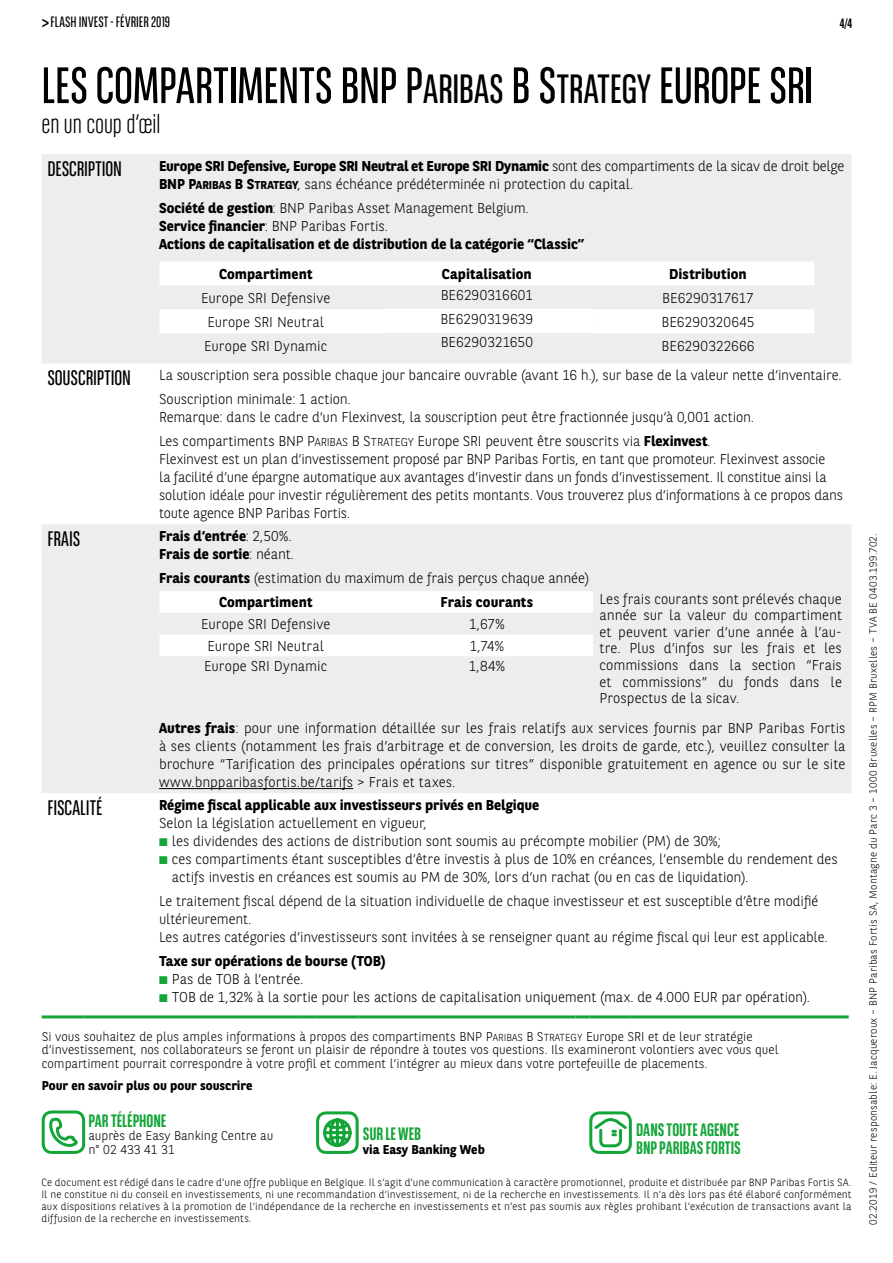
<style>
.page{position:relative;width:893px;height:1263px;background:#fff}
.page>*{position:absolute;margin:0;border:0;box-sizing:border-box;transform-origin:0 0}
.t1{font:51px "BNPP Sans Condensed";letter-spacing:-.015em;color:#000}
.t2{font:300 27px "BNPP Sans Condensed";letter-spacing:-.005em;color:#000}
.t3{font:21px "BNPP Sans Condensed";letter-spacing:-.005em;color:#000}
.t4{font:700 18px/18px "BNPP Sans Condensed";letter-spacing:-.005em;color:#13a538}
.t5{font:15px "BNPP Sans Condensed";letter-spacing:.01em;color:#000}
.t6{font:300 14.25px/18px "BNPP Sans";letter-spacing:-.005em;color:#000}
.t7{font:700 14.25px/18px "BNPP Sans";color:#000}
.t8{font:300 14.25px "BNPP Sans";letter-spacing:.015em;color:#000}
.t9{font:700 13.5px "BNPP Sans Condensed";color:#000}
.t10{font:300 12.75px/13.5px "BNPP Sans";color:#000}
.t11{font:700 12.75px "BNPP Sans";color:#000}
.t12{font:300 10.5px/12px "BNPP Sans";letter-spacing:.02em;color:#000;text-align:justify}
.s1{font-size:21px}
.s2{font-family:"BNPP Sans Condensed SC800";font-size:40.8px}
.s3{font-weight:700}
.s4{font-family:"BNPP Sans Bold SC800";font-weight:400}
.s5{font-family:"BNPP Sans Bold SC800";font-weight:400;font-size:11.4px}
.s6{font-weight:300}
.s7{font-family:"BNPP Sans Light SC800";font-weight:400}
.s8{font-family:"BNPP Sans Light SC800";font-weight:400;font-size:11.4px}
.s9{color:#13a538}
.s10{font-family:"BNPP Sans Light SC800";font-weight:400;font-size:10.2px}
</style>
<div class="page">
<hr style="left:42px;top:1015px;width:42px;height:3px;background:#13a538">
<hr style="left:84px;top:1015px;width:217px;height:3px;background:#13a538">
<hr style="left:301px;top:1015px;width:15px;height:3px;background:#13a538">
<hr style="left:316px;top:1015px;width:43px;height:3px;background:#13a538">
<hr style="left:359px;top:1015px;width:216px;height:3px;background:#13a538">
<hr style="left:575px;top:1015px;width:14px;height:3px;background:#13a538">
<hr style="left:589px;top:1015px;width:43px;height:3px;background:#13a538">
<hr style="left:632px;top:1015px;width:217px;height:3px;background:#13a538">
<div style="left:42px;top:1110px;width:43px;height:44px;border:3px solid #13a538;border-radius:9px"></div>
<svg style="left:49px;top:1117px;width:29px;height:30px"></svg>
<div style="left:316px;top:1111px;width:43px;height:43px;border:3px solid #13a538;border-radius:9px"></div>
<svg style="left:323px;top:1118px;width:29px;height:29px"></svg>
<div style="left:589px;top:1111px;width:43px;height:43px;border:3px solid #13a538;border-radius:9px"></div>
<svg style="left:592px;top:1117px;width:37px;height:32px"></svg>
<svg style="left:42px;top:154px;width:809px;height:639px;fill:#ededed"></svg>
<hr style="left:159px;top:788px;width:194px;height:1px;background:#000">
<svg style="left:159px;top:261px;width:655px;height:24px"></svg>
<div style="left:159px;top:285px;width:655px;height:72px;background:#ededed"></div>
<svg style="left:159px;top:309px;width:655px;height:24px"></svg>
<div style="left:381px;top:309px;width:212px;height:24px;background:#fff"></div>
<svg style="left:159px;top:591px;width:434px;height:115px"></svg>
<p class="t5" style="left:41px;top:13px;width:130px"><span class="s1">&gt;</span>FLASH INVEST - FÉVRIER 2019</p>
<h1 class="t1" style="left:41px;top:54px;width:773px">LES COMPARTIMENTS BNP P<span class="s2">ARIBAS</span> B S<span class="s2">TRATEGY</span> EUROPE SRI</h1>
<h2 class="t2" style="left:41px;top:107px;width:120px">en un coup d‘œil</h2>
<h3 class="t3" style="left:47px;top:155px;width:76px">DESCRIPTION</h3>
<p class="t6" style="left:159px;top:156px;width:687px"><span class="s3">Europe SRI Defensive, Europe SRI Neutral et Europe SRI Dynamic</span> sont des compartiments de la sicav de droit belge<br><span class="s3">BNP</span> <span class="s4">P</span><span class="s5">ARIBAS</span> <span class="s4">B S</span><span class="s5">TRATEGY</span>, sans échéance prédéterminée ni protection du capital.</p>
<p class="t7" style="left:159px;top:198px;width:427px">Société de gestion<span class="s6">: BNP Paribas Asset Management Belgium.<br></span>Service financier<span class="s6">: BNP Paribas Fortis.<br></span>Actions de capitalisation et de distribution de la catégorie “Classic”</p>
<p class="t9" style="left:840px;top:15px;width:14px">4/4</p>
<p class="t7" style="left:219px;top:264px;width:95px">Compartiment</p>
<p class="t7" style="left:442px;top:264px;width:91px">Capitalisation</p>
<p class="t7" style="left:669px;top:264px;width:79px">Distribution</p>
<p class="t6" style="left:201px;top:288px;width:131px">Europe SRI Defensive</p>
<p class="t8" style="left:441px;top:285px;width:94px">BE6290316601</p>
<p class="t6" style="left:662px;top:288px;width:93px">BE6290317617</p>
<p class="t6" style="left:207px;top:312px;width:118px">Europe SRI Neutral</p>
<p class="t8" style="left:440px;top:309px;width:94px">BE6290319639</p>
<p class="t8" style="left:661px;top:312px;width:94px">BE6290320645</p>
<p class="t6" style="left:204px;top:336px;width:125px">Europe SRI Dynamic</p>
<p class="t6" style="left:441px;top:333px;width:94px">BE6290321650</p>
<p class="t8" style="left:662px;top:336px;width:94px">BE6290322666</p>
<h3 class="t3" style="left:47px;top:365px;width:85px">SOUSCRIPTION</h3>
<p class="t6" style="left:159px;top:363px;width:684px;line-height:24px">La souscription sera possible chaque jour bancaire ouvrable (avant 16 h.), sur base de la valeur nette d‘inventaire.<br>Souscription minimale: 1 action.</p>
<p class="t6" style="left:159px;top:405px;width:597px;line-height:24px">Remarque: dans le cadre d‘un Flexinvest, la souscription peut être fractionnée jusqu‘à 0,001 action.<br>Les compartiments <span class="s7">B NP P</span><span class="s8">ARIBAS</span> <span class="s7">B S</span><span class="s8">TRATEGY</span> Europe SRI peuvent être souscrits via <span class="s3">Flexinvest</span>.</p>
<p class="t6" style="left:159px;top:450px;width:685px">Flexinvest est un plan d‘investissement proposé par BNP Paribas Fortis, en tant que promoteur. Flexinvest associe<br>la facilité d‘une épargne automatique aux avantages d‘investir dans un fonds d‘investissement. Il constitue ainsi la solution idéale pour investir régulièrement des petits montants. Vous trouverez plus d‘informations à ce propos dans toute agence BNP Paribas Fortis.</p>
<h3 class="t3" style="left:47px;top:526px;width:34px">FRAIS</h3>
<p class="t7" style="left:159px;top:527px;width:137px">Frais d‘entrée<span class="s6">: 2,50%.<br></span>Frais de sortie<span class="s6">: néant.</span></p>
<p class="t6" style="left:159px;top:568px;width:432px"><span class="s3">Frais courants</span> (estimation du maximum de frais perçus chaque année)</p>
<p class="t7" style="left:219px;top:593px;width:95px">Compartiment</p>
<p class="t7" style="left:441px;top:593px;width:94px">Frais courants</p>
<p class="t6" style="left:600px;top:590px;width:244px;line-height:16.5px;text-align:justify">Les frais courants sont prélevés chaque année sur la valeur du compartiment et peuvent varier d’une année à l’au&shy;tre. Plus d’infos sur les frais et les commissions dans la section “Frais et commissions” du fonds dans le Prospectus de la sicav.</p>
<p class="t6" style="left:201px;top:614px;width:131px">Europe SRI Defensive</p>
<p class="t6" style="left:469px;top:614px;width:37px">1,67%</p>
<p class="t6" style="left:207px;top:636px;width:118px">Europe SRI Neutral</p>
<p class="t6" style="left:470px;top:636px;width:36px">1,74%</p>
<p class="t6" style="left:204px;top:657px;width:125px">Europe SRI Dynamic</p>
<p class="t6" style="left:469px;top:657px;width:37px">1,84%</p>
<p class="t6" style="left:159px;top:718px;width:688px;text-align:justify"><span class="s3">Autres frais</span>: pour une information détaillée sur les frais relatifs aux services fournis par BNP Paribas Fortis à ses clients (notamment les frais d’arbitrage et de conversion, les droits de garde, etc.), veuillez consulter la brochure “Tarification des principales opérations sur titres” disponible gratuitement en agence ou sur le site www.bnpparibasfortis.be/tarifs &gt; Frais et taxes.</p>
<h3 class="t3" style="left:47px;top:794px;width:56px">FISCALITÉ</h3>
<p class="t7" style="left:159px;top:795px;width:382px">Régime fiscal applicable aux investisseurs privés en Belgique</p>
<p class="t6" style="left:159px;top:813px;width:269px">Selon la législation actuellement en vigueur,</p>
<p class="t6" style="left:159px;top:831px;width:563px"><span class="s9">■</span> les dividendes des actions de distribution sont soumis au précompte mobilier (PM) de 30%;</p>
<p class="t6" style="left:172px;top:849px;width:667px;text-indent:-13px"><span class="s9">■</span> ces compartiments étant susceptibles d‘être investis à plus de 10% en créances, l‘ensemble du rendement des actifs investis en créances est soumis au PM de 30%, lors d‘un rachat (ou en cas de liquidation).</p>
<p class="t6" style="left:159px;top:891px;width:670px">Le traitement fiscal dépend de la situation individuelle de chaque investisseur et est susceptible d‘être modifié ultérieurement.<br>Les autres catégories d‘investisseurs sont invitées à se renseigner quant au régime fiscal qui leur est applicable.</p>
<p class="t7" style="left:159px;top:951px;width:228px">Taxe sur opérations de bourse (TOB)</p>
<p class="t6" style="left:159px;top:969px;width:146px"><span class="s9">■</span> Pas de TOB à l‘entrée.</p>
<p class="t6" style="left:159px;top:987px;width:652px"><span class="s9">■</span> TOB de 1,32% à la sortie pour les actions de capitalisation uniquement (max. de 4.000 EUR par opération).</p>
<p class="t10" style="left:42px;top:1029px;width:738px">Si vous souhaitez de plus amples informations à propos des compartiments BNP <span class="s7">P</span><span class="s10">ARIBAS</span> <span class="s7">B S</span><span class="s10">TRATEGY</span> Europe SRI et de leur stratégie d‘investissement, nos collaborateurs se feront un plaisir de répondre à toutes vos questions. Ils examineront volontiers avec vous quel compartiment pourrait correspondre à votre profil et comment l‘intégrer au mieux dans votre portefeuille de placements.</p>
<p class="t11" style="left:42px;top:1076px;width:212px">Pour en savoir plus ou pour souscrire</p>
<p class="t4" style="left:88px;top:1112px;width:79px">PAR TÉLÉPHONE</p>
<p class="t10" style="left:88px;top:1129px;width:186px">auprès de Easy Banking Centre au n° 02 433 41 31</p>
<p class="t4" style="left:363px;top:1125px;width:60px">SUR LE WEB</p>
<p class="t4" style="left:636px;top:1121px;width:106px">DANS TOUTE AGENCE<br>BNP PARIBAS FORTIS</p>
<p class="t11" style="left:363px;top:1141px;width:123px">via Easy Banking Web</p>
<p class="t12" style="left:41px;top:1175px;width:812px">Ce document est rédigé dans le cadre d’une offre publique en Belgique. Il s’agit d’une communication à caractère promotionnel, produite et distribuée par BNP Paribas Fortis SA.<br>Il ne constitue ni du conseil en investissements, ni une recommandation d’investissement, ni de la recherche en investissements. Il n’a dès lors pas été élaboré conformément aux dispositions relatives à la promotion de l’indépendance de la recherche en investissements et n’est pas soumis aux règles prohibant l’exécution de transactions avant la diffusion de la recherche en investissements.</p>
<p class="t12" style="left:867px;top:1225px;width:693px;rotate:-90deg">02.2019 / Editeur responsable: E. Jacqueroux – BNP Paribas Fortis SA, Montagne du Parc 3 – 1000 Bruxelles – RPM Bruxelles – TVA BE 0403.199.702.</p>
</div>
